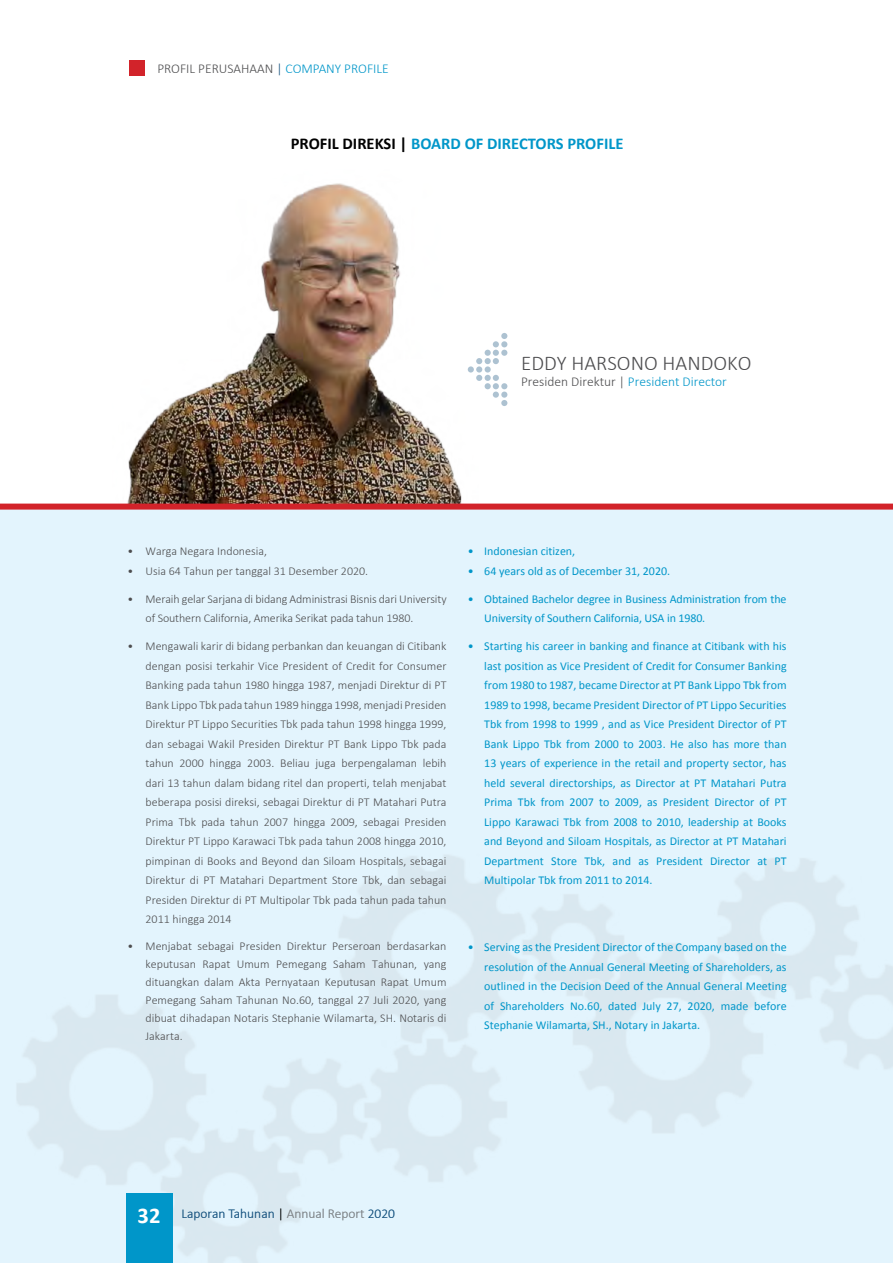
<style>
.page{position:relative;width:893px;height:1263px;background:#fff}
.page>*{position:absolute;margin:0;border:0;box-sizing:border-box;transform-origin:0 0}
.t1{font:300 21px "Calibri";color:#4d4d4f}
.t2{font:700 16.5px "Calibri";color:#0096c9}
.t3{font:300 13.5px "Calibri";color:#4d4d4f}
.t4{font:300 13.5px "Calibri";color:#16517e}
.t5{font:300 12px/19.5px "Calibri";color:#4d4d4f;text-align:justify}
.t6{font:12px/19.5px "Calibri";color:#0096c9;text-align:justify}
.s1{color:#16517e}
.s2{color:#0096c9}
.s3{color:#000}
.s4{font-weight:700;font-size:22.5px;color:#fff}
.s5{color:#808285}
</style>
<div class="page">
<div style="left:129px;top:60px;width:16px;height:16px;background:#d2232a"></div>
<div style="left:0;top:510px;width:893px;height:753px;background:#e3f4fd"></div>
<hr style="left:892px;top:510px;width:1px;height:753px;background:#c7eafb">
<img style="left:17px;top:855px;width:534px;height:408px">
<img style="left:551px;top:826px;width:342px;height:437px">
<div style="left:485px;top:366px;width:6px;height:7px;background:#adc2d1;border-radius:50%"></div>
<div style="left:476px;top:366px;width:6px;height:7px;background:#adc2d1;border-radius:50%"></div>
<svg style="left:478px;top:333px;width:29px;height:31px"></svg>
<svg style="left:478px;top:375px;width:29px;height:31px"></svg>
<img style="left:113px;top:183px;width:365px;height:321px">
<div style="left:0;top:504px;width:893px;height:6px;background:#d2232a"></div>
<div style="left:126px;top:1193px;width:46px;height:70px;background:#0096c9"></div>
<p class="t3" style="left:157px;top:60px;width:233px">PROFIL PERUSAHAAN <span class="s1">|</span> <span class="s2">COMPANY PROFILE</span></p>
<h2 class="t2" style="left:291px;top:133px;width:334px"><span class="s3">PROFIL DIREKSI |</span> BOARD OF DIRECTORS PROFILE</h2>
<h1 class="t1" style="left:521px;top:350px;width:232px">EDDY HARSONO HANDOKO</h1>
<p class="t3" style="left:521px;top:373px;width:207px">Presiden Direktur | <span class="s2">President Director</span></p>
<p class="t5" style="left:128px;top:541px;width:141px">• Warga Negara Indonesia,</p>
<p class="t5" style="left:128px;top:561px;width:242px">• Usia 64 Tahun per tanggal 31 Desember 2020.</p>
<p class="t5" style="left:146px;top:589px;width:303px;text-indent:-18px">• Meraih gelar Sarjana di bidang Administrasi Bisnis dari University of Southern California, Amerika Serikat pada tahun 1980.</p>
<p class="t5" style="left:146px;top:636px;width:302px;text-indent:-18px">• Mengawali karir di bidang perbankan dan keuangan di Citibank dengan posisi terkahir Vice President of Credit for Consumer Banking pada tahun 1980 hingga 1987, menjadi Direktur di PT Bank Lippo Tbk pada tahun 1989 hingga 1998, menjadi Presiden Direktur PT Lippo Securities Tbk pada tahun 1998 hingga 1999, dan sebagai Wakil Presiden Direktur PT Bank Lippo Tbk pada tahun 2000 hingga 2003. Beliau juga berpengalaman lebih dari 13 tahun dalam bidang ritel dan properti, telah menjabat beberapa posisi direksi, sebagai Direktur di PT Matahari Putra Prima Tbk pada tahun 2007 hingga 2009, sebagai Presiden Direktur PT Lippo Karawaci Tbk pada tahun 2008 hingga 2010, pimpinan di Books and Beyond dan Siloam Hospitals, sebagai Direktur di PT Matahari Department Store Tbk, dan sebagai Presiden Direktur di PT Multipolar Tbk pada tahun pada tahun 2011 hingga 2014</p>
<p class="t5" style="left:146px;top:936px;width:302px;line-height:18px;text-indent:-18px">• Menjabat sebagai Presiden Direktur Perseroan berdasarkan keputusan Rapat Umum Pemegang Saham Tahunan, yang dituangkan dalam Akta Pernyataan Keputusan Rapat Umum Pemegang Saham Tahunan No.60, tanggal 27 Juli 2020, yang dibuat dihadapan Notaris Stephanie Wilamarta, SH. Notaris di Jakarta.</p>
<p class="t6" style="left:468px;top:541px;width:109px">• Indonesian citizen,</p>
<p class="t6" style="left:468px;top:561px;width:204px">• 64 years old as of December 31, 2020.</p>
<p class="t6" style="left:484px;top:589px;width:304px;text-indent:-16px">• Obtained Bachelor degree in Business Administration from the<br>University of Southern California, USA in 1980.</p>
<p class="t6" style="left:484px;top:636px;width:304px;text-indent:-16px">• Starting his career in banking and finance at Citibank with his last position as Vice President of Credit for Consumer Banking from 1980 to 1987, became Director at PT Bank Lippo Tbk from 1989 to 1998, became President Director of PT Lippo Securities Tbk from 1998 to 1999 , and as Vice President Director of PT Bank Lippo Tbk from 2000 to 2003. He also has more than 13 years of experience in the retail and property sector, has held several directorships, as Director at PT Matahari Putra Prima Tbk from 2007 to 2009, as President Director of PT Lippo Karawaci Tbk from 2008 to 2010, leadership at Books and Beyond and Siloam Hospitals, as Director at PT Matahari Department Store Tbk, and as President Director at PT Multipolar Tbk from 2011 to 2014.</p>
<p class="t6" style="left:484px;top:937px;width:304px;text-indent:-16px">• Serving as the President Director of the Company based on the resolution of the Annual General Meeting of Shareholders, as outlined in the Decision Deed of the Annual General Meeting of Shareholders No.60, dated July 27, 2020, made before Stephanie Wilamarta, SH., Notary in Jakarta.</p>
<p class="t4" style="left:138px;top:1205px;width:259px"><span class="s4">32</span> Laporan Tahunan <span class="s3">|</span> <span class="s5">Annual Report</span> 2020</p>
</div>
